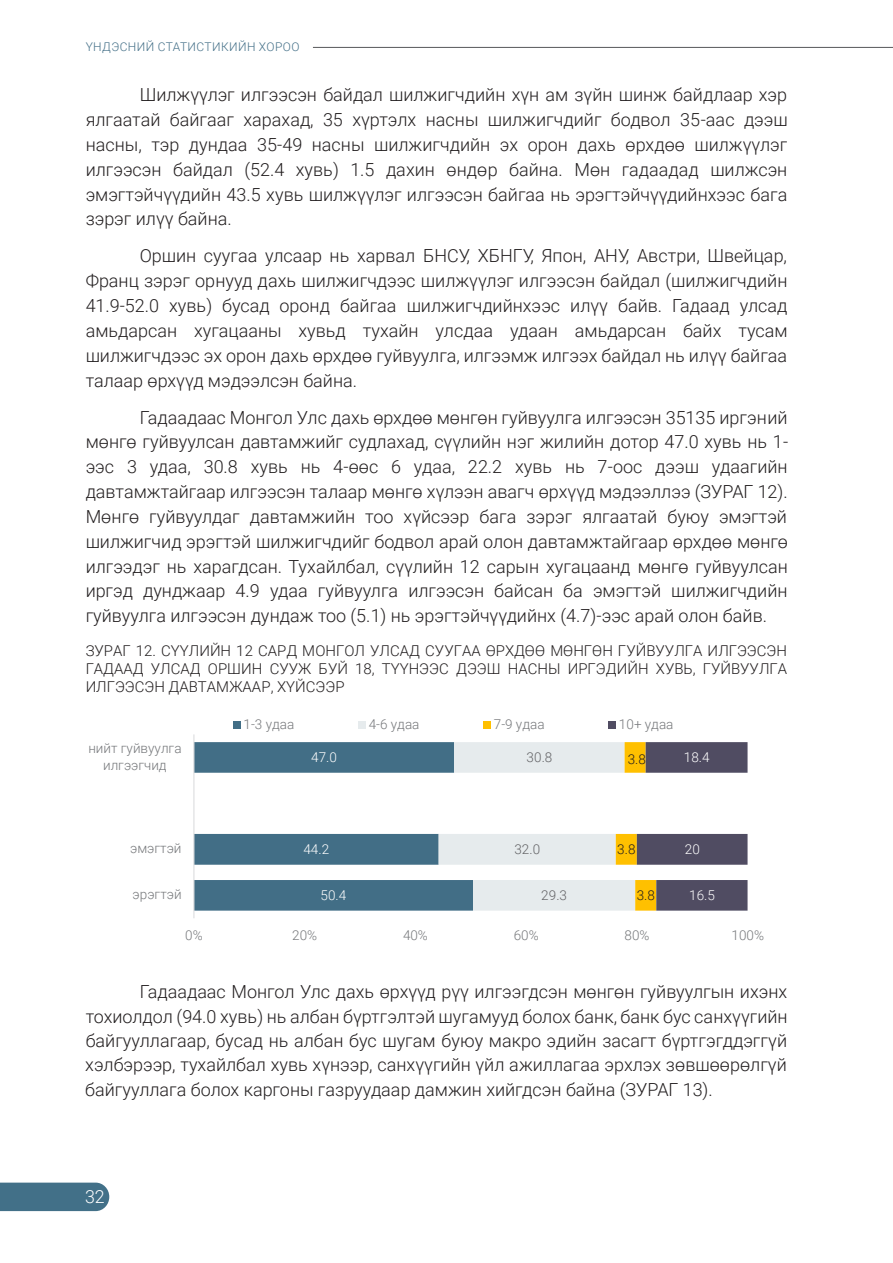
<style>
.page{position:relative;width:893px;height:1263px;background:#fff}
.page>*{position:absolute;margin:0;border:0;box-sizing:border-box;transform-origin:0 0}
.t1{font:300 18px/24.9px "Roboto";color:#231f20;text-align:justify}
.t2{font:300 18px "Roboto";color:#fff}
.t3{font:300 15px/18.1px "Roboto";color:#231f20;text-align:justify}
.t4{font:300 13.5px/16.2px "Roboto";color:#76787b;text-align:center}
.t5{font:300 13.5px "Roboto";letter-spacing:.005em;color:#fff}
.t6{font:300 13.5px "Roboto";color:#636366}
.t7{font:300 13.5px "Roboto";color:#231f20}
.t8{font:300 12px "Roboto";letter-spacing:.035em;color:#436f87}
</style>
<div class="page">
<hr style="left:313px;top:47px;width:580px;height:1px;background:#57585a">
<svg style="left:194px;top:742px;width:245px;height:169px;fill:#426e86"></svg>
<svg style="left:439px;top:742px;width:308px;height:169px"></svg>
<hr style="left:193px;top:734px;width:1px;height:184px;background:#dcdddf">
<div style="left:233px;top:721px;width:7px;height:8px;background:#426e86"></div>
<div style="left:358px;top:721px;width:8px;height:8px;background:#e6ebed"></div>
<div style="left:483px;top:721px;width:8px;height:8px;background:#ffc000"></div>
<div style="left:608px;top:721px;width:8px;height:8px;background:#504c62"></div>
<div style="left:0;top:1182px;width:109px;height:29px;background:#427088"></div>
<p class="t8" style="left:86px;top:38px;width:215px">ҮНДЭСНИЙ СТАТИСТИКИЙН ХОРОО</p>
<p class="t1" style="left:86px;top:82px;width:704px;text-indent:54px">Шилжүүлэг илгээсэн байдал шилжигчдийн хүн ам зүйн шинж байдлаар хэр ялгаатай байгааг харахад, 35 хүртэлх насны шилжигчдийг бодвол 35-аас дээш насны, тэр дундаа 35-49 насны шилжигчдийн эх орон дахь өрхдөө шилжүүлэг илгээсэн байдал (52.4 хувь) 1.5 дахин өндөр байна. Мөн гадаадад шилжсэн эмэгтэйчүүдийн 43.5 хувь шилжүүлэг илгээсэн байгаа нь эрэгтэйчүүдийнхээс бага зэрэг илүү байна.</p>
<p class="t1" style="left:86px;top:243px;width:703px;text-indent:54px">Оршин суугаа улсаар нь харвал БНСУ, ХБНГУ, Япон, АНУ, Австри, Швейцар, Франц зэрэг орнууд дахь шилжигчдээс шилжүүлэг илгээсэн байдал (шилжигчдийн 41.9-52.0 хувь) бусад оронд байгаа шилжигчдийнхээс илүү байв. Гадаад улсад амьдарсан хугацааны хувьд тухайн улсдаа удаан амьдарсан байх тусам шилжигчдээс эх орон дахь өрхдөө гуйвуулга, илгээмж илгээх байдал нь илүү байгаа талаар өрхүүд мэдээлсэн байна.</p>
<p class="t1" style="left:86px;top:404px;width:704px;text-indent:54px">Гадаадаас Монгол Улс дахь өрхдөө мөнгөн гуйвуулга илгээсэн 35135 иргэний мөнгө гуйвуулсан давтамжийг судлахад, сүүлийн нэг жилийн дотор 47.0 хувь нь 1- ээс 3 удаа, 30.8 хувь нь 4-өөс 6 удаа, 22.2 хувь нь 7-оос дээш удаагийн давтамжтайгаар илгээсэн талаар мөнгө хүлээн авагч өрхүүд мэдээллээ (ЗУРАГ 12).<br>Мөнгө гуйвуулдаг давтамжийн тоо хүйсээр бага зэрэг ялгаатай буюу эмэгтэй шилжигчид эрэгтэй шилжигчдийг бодвол арай олон давтамжтайгаар өрхдөө мөнгө илгээдэг нь харагдсан. Тухайлбал, сүүлийн 12 сарын хугацаанд мөнгө гуйвуулсан иргэд дунджаар 4.9 удаа гуйвуулга илгээсэн байсан ба эмэгтэй шилжигчдийн гуйвуулга илгээсэн дундаж тоо (5.1) нь эрэгтэйчүүдийнх (4.7)-ээс арай олон байв.</p>
<p class="t3" style="left:86px;top:641px;width:703px">ЗУРАГ 12. СҮҮЛИЙН 12 САРД МОНГОЛ УЛСАД СУУГАА ӨРХДӨӨ МӨНГӨН ГУЙВУУЛГА ИЛГЭЭСЭН ГАДААД УЛСАД ОРШИН СУУЖ БУЙ 18, ТҮҮНЭЭС ДЭЭШ НАСНЫ ИРГЭДИЙН ХУВЬ, ГУЙВУУЛГА ИЛГЭЭСЭН ДАВТАМЖААР, ХҮЙСЭЭР</p>
<p class="t4" style="left:88px;top:740px;width:95px">нийт гуйвуулга илгээгчид</p>
<p class="t4" style="left:130px;top:840px;width:53px">эмэгтэй</p>
<p class="t4" style="left:133px;top:886px;width:50px">эрэгтэй</p>
<p class="t4" style="left:244px;top:716px;width:52px">1-3 удаа</p>
<p class="t4" style="left:369px;top:716px;width:52px">4-6 удаа</p>
<p class="t4" style="left:494px;top:716px;width:52px">7-9 удаа</p>
<p class="t4" style="left:619px;top:716px;width:56px">10+ удаа</p>
<p class="t5" style="left:311px;top:748px;width:27px">47.0</p>
<p class="t6" style="left:527px;top:748px;width:27px">30.8</p>
<p class="t7" style="left:628px;top:749px;width:20px">3.8</p>
<p class="t5" style="left:684px;top:748px;width:27px">18.4</p>
<p class="t5" style="left:303px;top:840px;width:27px">44.2</p>
<p class="t5" style="left:321px;top:886px;width:27px">50.4</p>
<p class="t6" style="left:514px;top:840px;width:27px">32.0</p>
<p class="t6" style="left:541px;top:886px;width:27px">29.3</p>
<p class="t7" style="left:617px;top:840px;width:20px">3.8</p>
<p class="t7" style="left:637px;top:886px;width:20px">3.8</p>
<p class="t5" style="left:685px;top:840px;width:17px">20</p>
<p class="t5" style="left:689px;top:886px;width:27px">16.5</p>
<p class="t4" style="left:185px;top:926px;width:19px">0%</p>
<p class="t4" style="left:292px;top:926px;width:26px">20%</p>
<p class="t4" style="left:403px;top:926px;width:26px">40%</p>
<p class="t4" style="left:514px;top:926px;width:26px">60%</p>
<p class="t4" style="left:624px;top:926px;width:26px">80%</p>
<p class="t4" style="left:731px;top:926px;width:34px">100%</p>
<p class="t1" style="left:86px;top:978px;width:703px;text-indent:54px">Гадаадаас Монгол Улс дахь өрхүүд рүү илгээгдсэн мөнгөн гуйвуулгын ихэнх тохиолдол (94.0 хувь) нь албан бүртгэлтэй шугамууд болох банк, банк бус санхүүгийн байгууллагаар, бусад нь албан бус шугам буюу макро эдийн засагт бүртгэгддэггүй</p>
<p class="t1" style="left:85px;top:1051px;width:703px">хэлбэрээр, тухайлбал хувь хүнээр, санхүүгийн үйл ажиллагаа эрхлэх зөвшөөрөлгүй байгууллага болох каргоны газруудаар дамжин хийгдсэн байна (ЗУРАГ 13).</p>
<p class="t2" style="left:85px;top:1184px;width:21px">32</p>
</div>
